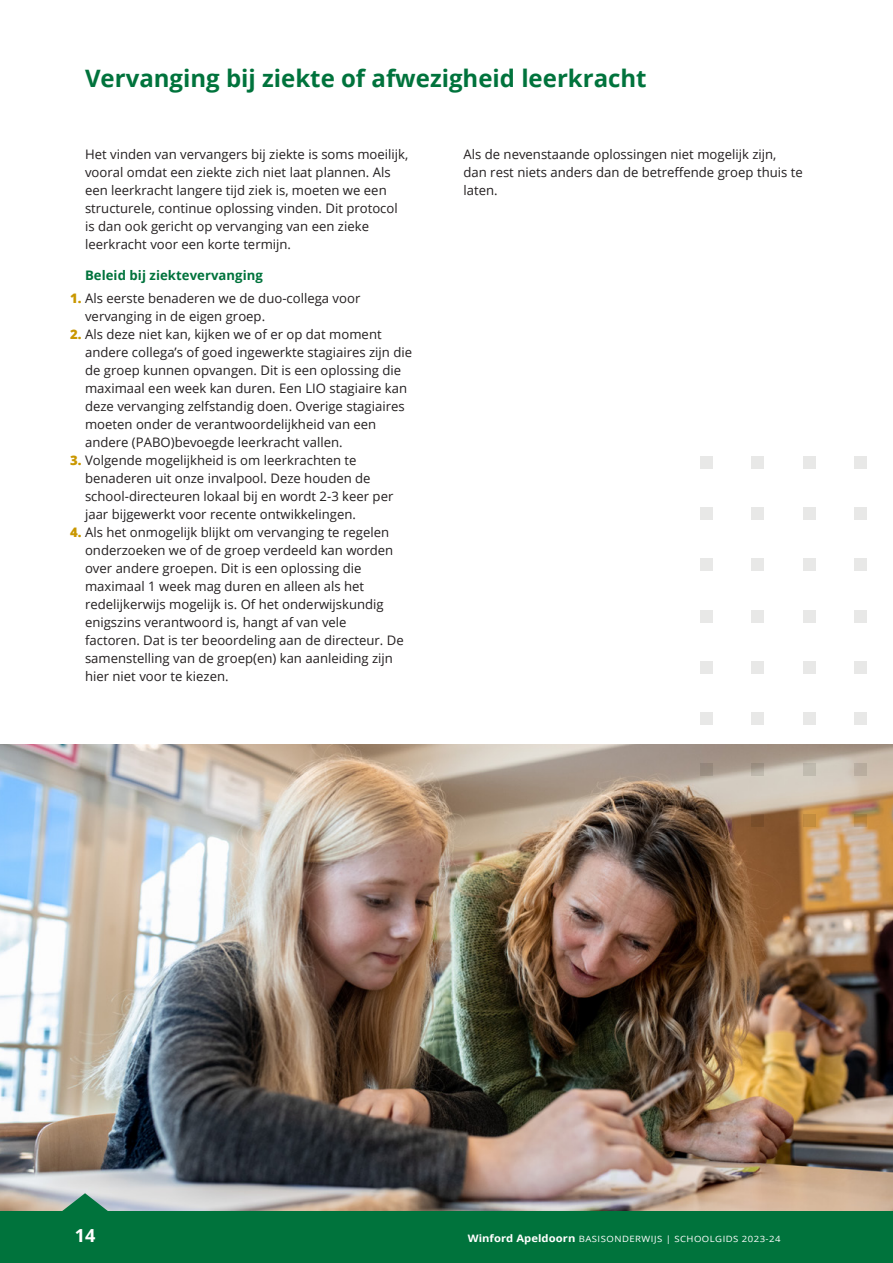
<style>
.page{position:relative;width:893px;height:1263px;background:#fff}
.page>*{position:absolute;margin:0;border:0;box-sizing:border-box;transform-origin:0 0}
.t1{font:700 24px "Open Sans";color:#00733c}
.t2{font:700 18px "Open Sans";color:#fff}
.t3{font:13.2px/18px "Open Sans";color:#231f20}
.t4{font:700 13.2px "Open Sans";letter-spacing:.005em;color:#00733c}
.t5{font:8.7px "Open Sans";letter-spacing:.05em;color:#fff;scale:1.1 1}
.s1{font-weight:800;color:#c99700}
.s2{font-weight:700;font-size:10.2px}
</style>
<div class="page">
<img style="left:0;top:744px;width:893px;height:468px">
<div style="left:701px;top:456px;width:12px;height:13px;background:#e8e8e7"></div>
<div style="left:752px;top:456px;width:12px;height:13px;background:#e8e8e7"></div>
<div style="left:803px;top:456px;width:12px;height:13px;background:#e8e8e7"></div>
<div style="left:854px;top:456px;width:12px;height:13px;background:#e8e8e7"></div>
<div style="left:701px;top:508px;width:12px;height:12px;background:#e8e8e7"></div>
<div style="left:752px;top:508px;width:12px;height:12px;background:#e8e8e7"></div>
<div style="left:803px;top:508px;width:12px;height:12px;background:#e8e8e7"></div>
<div style="left:854px;top:508px;width:12px;height:12px;background:#e8e8e7"></div>
<div style="left:701px;top:559px;width:12px;height:12px;background:#e8e8e7"></div>
<div style="left:752px;top:559px;width:12px;height:12px;background:#e8e8e7"></div>
<div style="left:803px;top:559px;width:12px;height:12px;background:#e8e8e7"></div>
<div style="left:854px;top:559px;width:12px;height:12px;background:#e8e8e7"></div>
<div style="left:701px;top:610px;width:12px;height:12px;background:#e8e8e7"></div>
<div style="left:752px;top:610px;width:12px;height:12px;background:#e8e8e7"></div>
<div style="left:803px;top:610px;width:12px;height:12px;background:#e8e8e7"></div>
<div style="left:854px;top:610px;width:12px;height:12px;background:#e8e8e7"></div>
<div style="left:701px;top:661px;width:12px;height:12px;background:#e8e8e7"></div>
<div style="left:752px;top:661px;width:12px;height:12px;background:#e8e8e7"></div>
<div style="left:803px;top:661px;width:12px;height:12px;background:#e8e8e7"></div>
<div style="left:854px;top:661px;width:12px;height:12px;background:#e8e8e7"></div>
<div style="left:701px;top:712px;width:12px;height:12px;background:#e8e8e7"></div>
<div style="left:752px;top:712px;width:12px;height:12px;background:#e8e8e7"></div>
<div style="left:803px;top:712px;width:12px;height:12px;background:#e8e8e7"></div>
<div style="left:854px;top:712px;width:12px;height:12px;background:#e8e8e7"></div>
<div style="left:701px;top:763px;width:12px;height:13px;background:#978a7d"></div>
<svg style="left:752px;top:763px;width:12px;height:13px"></svg>
<div style="left:803px;top:763px;width:12px;height:13px;background:#c0bbaf"></div>
<div style="left:854px;top:763px;width:12px;height:13px;background:#b9ac9f"></div>
<svg style="left:701px;top:814px;width:12px;height:13px"></svg>
<div style="left:752px;top:814px;width:12px;height:13px;background:#784d2a"></div>
<div style="left:803px;top:814px;width:12px;height:13px;background:#c38d3f"></div>
<svg style="left:854px;top:814px;width:12px;height:13px"></svg>
<div style="left:0;top:1212px;width:893px;height:51px;background:#00733c"></div>
<svg style="left:61px;top:1193px;width:48px;height:19px"></svg>
<h1 class="t1" style="left:85px;top:61px;width:563px">Vervanging bij ziekte of afwezigheid leerkracht</h1>
<p class="t3" style="left:85px;top:145px;width:325px">Het vinden van vervangers bij ziekte is soms moeilijk, vooral omdat een ziekte zich niet laat plannen. Als een leerkracht langere tijd ziek is, moeten we een structurele, continue oplossing vinden. Dit protocol is dan ook gericht op vervanging van een zieke leerkracht voor een korte termijn.</p>
<p class="t4" style="left:85px;top:266px;width:179px">Beleid bij ziektevervanging</p>
<p class="t3" style="left:85px;top:289px;width:277px;text-indent:-15px"><span class="s1">1.</span> Als eerste benaderen we de duo-collega voor vervanging in de eigen groep.</p>
<p class="t3" style="left:85px;top:325px;width:329px;text-indent:-15px"><span class="s1">2.</span> Als deze niet kan, kijken we of er op dat moment andere collega’s of goed ingewerkte stagiaires zijn die de groep kunnen opvangen. Dit is een oplossing die maximaal een week kan duren. Een LIO stagiaire kan deze vervanging zelfstandig doen. Overige stagiaires moeten onder de verantwoordelijkheid van een andere (PABO)bevoegde leerkracht vallen.</p>
<p class="t3" style="left:85px;top:451px;width:310px;text-indent:-15px"><span class="s1">3.</span> Volgende mogelijkheid is om leerkrachten te benaderen uit onze invalpool. Deze houden de school-directeuren lokaal bij en wordt 2-3 keer per jaar bijgewerkt voor recente ontwikkelingen.</p>
<p class="t3" style="left:85px;top:523px;width:320px;text-indent:-15px"><span class="s1">4.</span> Als het onmogelijk blijkt om vervanging te regelen onderzoeken we of de groep verdeeld kan worden over andere groepen. Dit is een oplossing die maximaal 1 week mag duren en alleen als het redelijkerwijs mogelijk is. Of het onderwijskundig enigszins verantwoord is, hangt af van vele factoren. Dat is ter beoordeling aan de directeur. De samenstelling van de groep(en) kan aanleiding zijn hier niet voor te kiezen.</p>
<p class="t3" style="left:463px;top:145px;width:341px">Als de nevenstaande oplossingen niet mogelijk zijn, dan rest niets anders dan de betreffende groep thuis te laten.</p>
<h2 class="t2" style="left:75px;top:1222px;width:22px">14</h2>
<p class="t5" style="left:468px;top:1232px;width:286px"><span class="s2">Winford Apeldoorn</span> BASISONDERWIJS | SCHOOLGIDS 2023-24</p>
</div>
